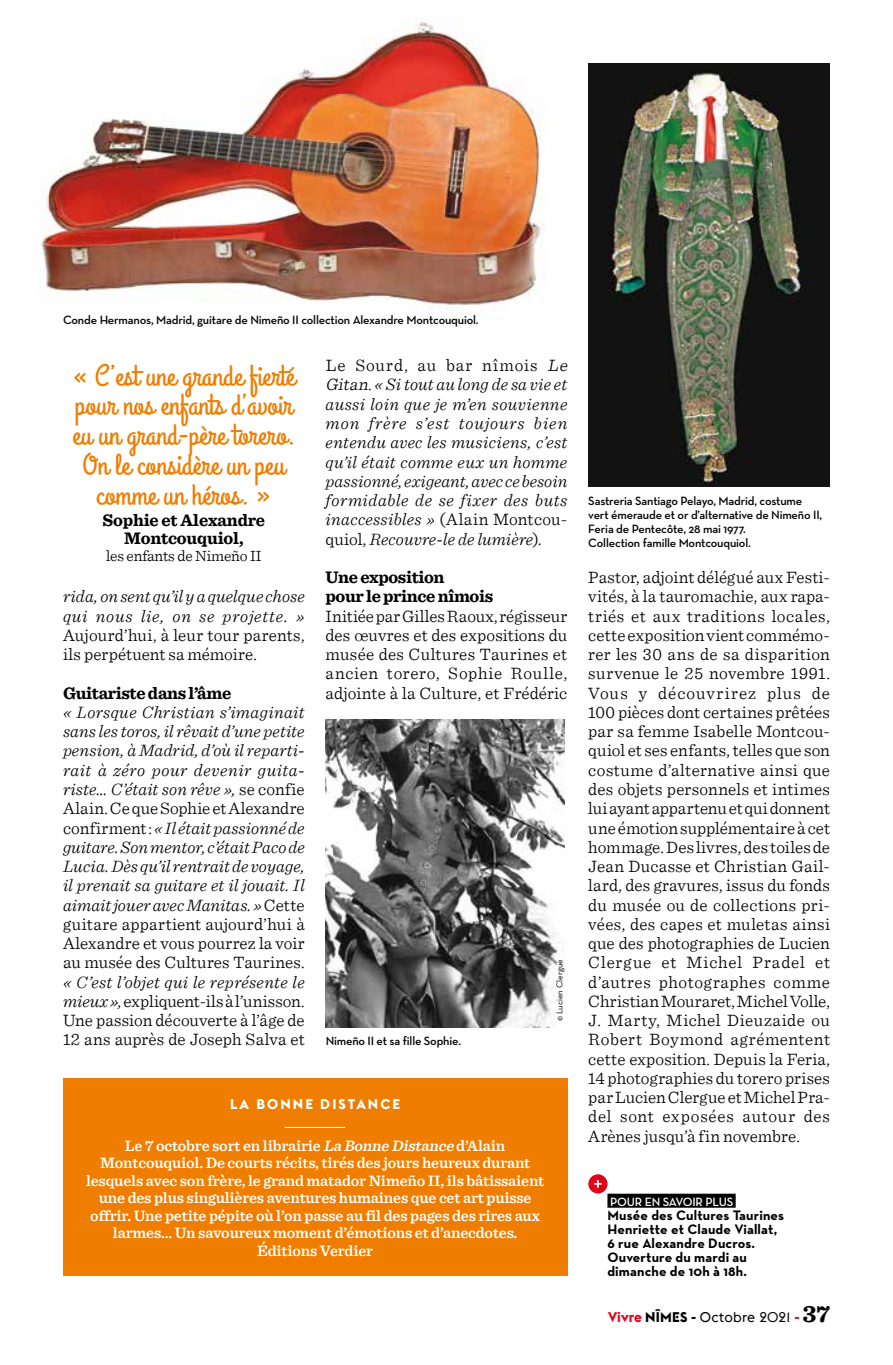
<style>
.page{position:relative;width:893px;height:1365px;background:#fff}
.page>*{position:absolute;margin:0;border:0;box-sizing:border-box;transform-origin:0 0}
.t1{font:29.75px/29.8px "Grand Hotel";color:#ef7d00;text-align:center}
.t2{font:300 17.5px/19.2px "Sentinel";letter-spacing:.01em;color:#000;text-align:justify}
.t3{font:italic 300 17.5px/19.2px "Sentinel";letter-spacing:.015em;color:#000}
.t4{font:700 17.5px/19.2px "Sentinel";letter-spacing:-.02em;color:#000}
.t5{font:500 17.5px "Sentinel";color:#fff}
.t6{font:600 15.75px/17.5px "Sentinel";letter-spacing:-.01em;color:#fff;text-align:center}
.t7{font:300 15.75px "Sentinel";letter-spacing:-.01em;color:#000}
.t8{font:700 14px/14px "Neutra Text";letter-spacing:.01em;color:#000}
.t9{font:14px "Euclid Flex";letter-spacing:.02em;color:#000}
.t10{font:700 14px "Euclid Flex";letter-spacing:.15em;color:#fff}
.t11{font:600 12.25px/14px "Neutra Text";letter-spacing:-.015em;color:#000}
.t12{font:600 12.25px "Neutra Text";letter-spacing:-.015em;color:#fff}
.t13{font:8.75px "Neutra Text";color:#000}
.s1{font-style:normal}
.s2{font-style:italic}
.s3{font-style:inherit}
.s4{font-weight:700;color:#e3051b}
.s5{font-weight:700}
.s6{font-family:"Sentinel";font-weight:700;font-size:24.5px}
</style>
<div class="page">
<img style="left:40px;top:18px;width:505px;height:292px">
<div style="left:63px;top:1077px;width:504px;height:198px;background:#ef7d00"></div>
<img style="left:326px;top:719px;width:239px;height:308px">
<img style="left:588px;top:63px;width:242px;height:423px">
<div style="left:607px;top:1193px;width:129px;height:14px;background:#000"></div>
<svg style="left:588px;top:1174px;width:19px;height:19px"></svg>
<svg style="left:594px;top:1174px;width:13px;height:19px"></svg>
<p class="t11" style="left:63px;top:313px;width:417px">Conde Hermanos, Madrid, guitare de Nimeño II collection Alexandre Montcouquiol.</p>
<h1 class="t1" style="left:72px;top:362px;width:224px">« C’est une grande fierté pour nos enfants d’avoir eu un grand-père torero.<br>On le considère un peu comme un héros. »</h1>
<p class="t4" style="left:102px;top:511px;width:164px;line-height:17.5px;text-align:center">Sophie et Alexandre<br>Montcouquiol,</p>
<p class="t7" style="left:106px;top:544px;width:157px">les enfants de Nimeño II</p>
<p class="t3" style="left:63px;top:585px;width:243px">rida, on sent qu’il y a quelque chose qui nous lie, on se projette. »</p>
<p class="t2" style="left:63px;top:624px;width:243px">Aujourd’hui, à leur tour parents, ils perpétuent sa mémoire.</p>
<p class="t4" style="left:63px;top:682px;width:170px">Guitariste dans l’âme</p>
<p class="t3" style="left:63px;top:701px;width:243px;text-align:justify">« Lorsque Christian s’imaginait sans les toros, il rêvait d’une petite pension, à Madrid, d’où il reparti&shy;rait à zéro pour devenir guita&shy;riste… C’était son rêve », <span class="s1">se confie Alain. Ce que Sophie et Alexandre confirment :</span> « Il était passionné de guitare. Son mentor, c’était Paco de Lucia. Dès qu’il rentrait de voyage, il prenait sa guitare et il jouait. Il aimait jouer avec Manitas. » <span class="s1">Cette guitare appartient aujourd’hui à Alexandre et vous pourrez la voir au musée des Cultures Taurines.</span></p>
<p class="t2" style="left:63px;top:970px;width:243px"><span class="s2">« C’est l’objet qui le représente le mieux »,</span> expliquent-ils à l’unisson.<br>Une passion découverte à l’âge de 12 ans auprès de Joseph Salva et</p>
<p class="t3" style="left:326px;top:354px;width:247px"><span class="s1">Le Sourd, au bar nîmois</span> <span class="s3">Le<br>Gitan</span><span class="s1">.</span> « Si tout au long de sa vie et aussi loin que je m’en souvienne mon frère s’est toujours bien entendu avec les musiciens, c’est qu’il était comme eux un homme passionné, exigeant, avec ce besoin formidable de se fixer des buts inaccessibles » <span class="s1">(Alain Montcou&shy;quiol,</span> Recouvre-le de lumière<span class="s1">)</span>.</p>
<p class="t4" style="left:326px;top:567px;width:169px">Une exposition<br>pour le prince nîmois</p>
<p class="t2" style="left:326px;top:605px;width:243px">Initiée par Gilles Raoux, régisseur des œuvres et des expositions du musée des Cultures Taurines et ancien torero, Sophie Roulle, adjointe à la Culture, et Frédéric</p>
<p class="t11" style="left:326px;top:1033px;width:137px">Nimeño II et sa fille Sophie.</p>
<p class="t13" style="left:554px;top:1021px;width:64px;rotate:-90deg">© Lucien Clergue</p>
<p class="t10" style="left:230px;top:1095px;width:171px">LA BONNE DISTANCE</p>
<p class="t5" style="left:285px;top:1108px;width:62px">________</p>
<p class="t6" style="left:86px;top:1135px;width:460px">Le 7 octobre sort en librairie <span class="s2">La Bonne Distance</span> d’Alain Montcouquiol. De courts récits, tirés des jours heureux durant lesquels avec son frère, le grand matador Nimeño II, ils bâtissaient une des plus singulières aventures humaines que cet art puisse offrir. Une petite pépite où l’on passe au fil des pages des rires aux larmes… Un savoureux moment d’émotions et d’anecdotes.<br>Éditions Verdier</p>
<p class="t11" style="left:588px;top:493px;width:235px">Sastreria Santiago Pelayo, Madrid, costume vert émeraude et or d’alternative de Nimeño II, Feria de Pentecôte, 28 mai 1977.<br>Collection famille Montcouquiol.</p>
<p class="t2" style="left:588px;top:566px;width:243px">Pastor, adjoint délégué aux Festi&shy;vités, à la tauromachie, aux rapa&shy;triés et aux traditions locales, cette exposition vient commémo&shy;rer les 30 ans de sa disparition survenue le 25 novembre 1991.<br>Vous y découvrirez plus de 100 pièces dont certaines prêtées par sa femme Isabelle Montcou&shy;quiol et ses enfants, telles que son costume d’alternative ainsi que des objets personnels et intimes lui ayant appartenu et qui donnent une émotion supplémentaire à cet hommage. Des livres, des toiles de Jean Ducasse et Christian Gail&shy;lard, des gravures, issus du fonds du musée ou de collections pri&shy;vées, des capes et muletas ainsi que des photographies de Lucien Clergue et Michel Pradel et d’autres photographes comme Christian Mouraret, Michel Volle, J. Marty, Michel Dieuzaide ou Robert Boymond agrémentent cette exposition. Depuis la Feria, 14 photographies du torero prises par Lucien Clergue et Michel Pra&shy;del sont exposées autour des Arènes jusqu’à fin novembre.</p>
<p class="t12" style="left:610px;top:1193px;width:125px">POUR EN SAVOIR PLUS</p>
<p class="t8" style="left:607px;top:1207px;width:178px">Musée des Cultures Taurines<br>Henriette et Claude Viallat,<br>6 rue Alexandre Ducros.<br>Ouverture du mardi au dimanche de 10h à 18h.</p>
<p class="t9" style="left:608px;top:1308px;width:223px"><span class="s4">Vivre</span> <span class="s5">NÎMES -</span> Octobre 2021 <span class="s4">-</span> <span class="s6">37</span></p>
</div>
